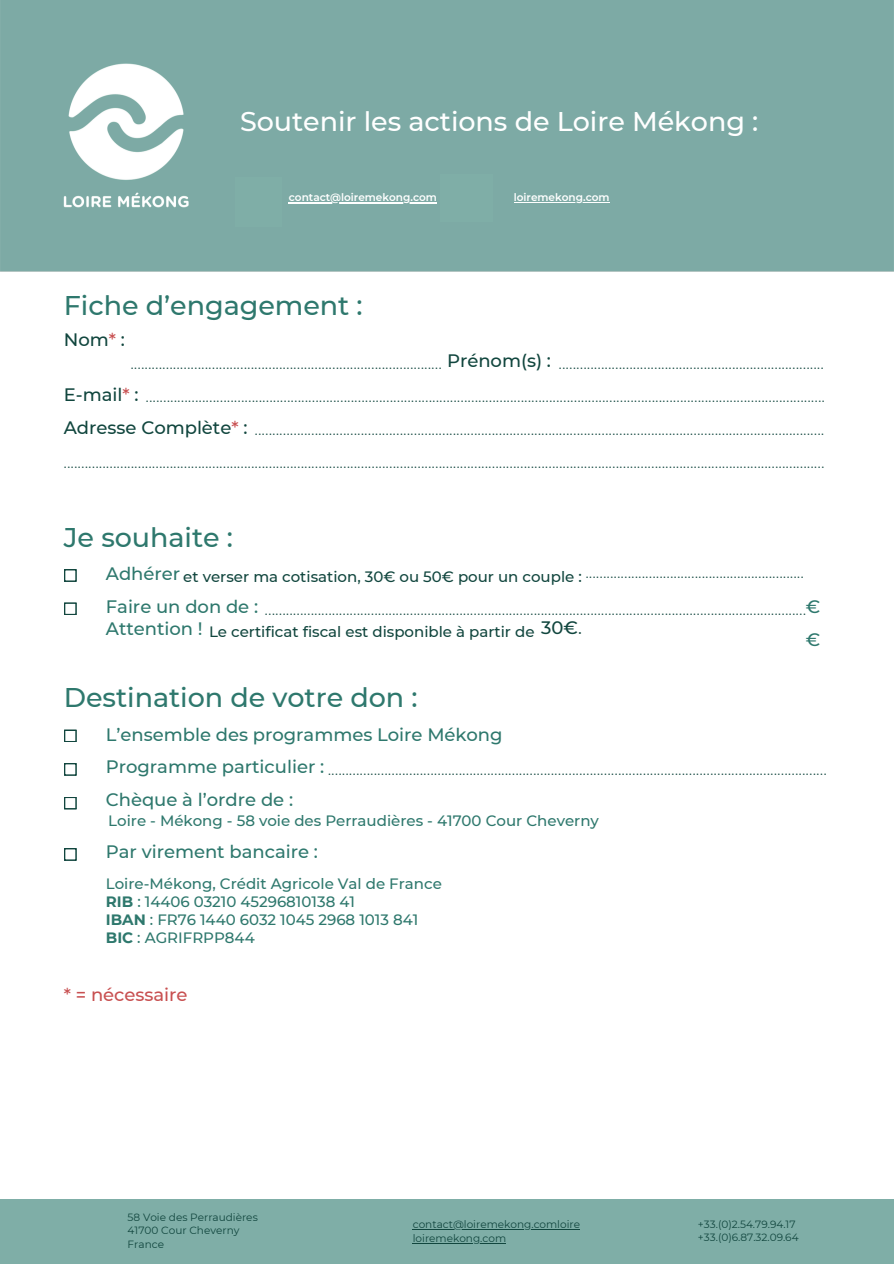
<style>
.page{position:relative;width:894px;height:1264px;background:#fff}
.page>*{position:absolute;margin:0;border:0;box-sizing:border-box;transform-origin:0 0}
.t1{font:500 27px "Montserrat";color:#2e786d}
.t2{font:500 27px "Montserrat";color:#fff}
.t3{font:500 18px/32.7px "Montserrat";color:#2e786d}
.t4{font:500 18px "Montserrat";color:#11463e}
.t5{font:500 18px "Montserrat";color:#c85051}
.t6{font:500 15px/18px "Montserrat";color:#2e786d}
.t7{font:500 15px "Montserrat";color:#11463e}
.t8{font:13.5px "Montserrat";color:#11463e}
.t9{font:10.5px/13.5px "Montserrat";color:#11463e}
.t10{font:600 10.5px "Montserrat";color:#fff}
.s1{color:#c85051}
.s2{font-weight:400}
.s3{font-weight:700}
</style>
<div class="page">
<svg style="left:64px;top:569px;width:13px;height:13px"></svg>
<svg style="left:64px;top:602px;width:13px;height:13px"></svg>
<svg style="left:64px;top:729px;width:13px;height:13px"></svg>
<svg style="left:64px;top:763px;width:13px;height:12px"></svg>
<svg style="left:64px;top:797px;width:13px;height:12px"></svg>
<svg style="left:64px;top:848px;width:13px;height:12px"></svg>
<div style="left:0;top:0;width:893px;height:272px;background:#7daaa5"></div>
<div style="left:0;top:1199px;width:893px;height:64px;background:#7faea7"></div>
<hr style="left:289px;top:202px;width:148px;height:1px;background:#fff">
<hr style="left:412px;top:1229px;width:168px;height:1px;background:#11463e">
<hr style="left:513px;top:202px;width:85px;height:1px;background:#fff">
<div style="left:235px;top:177px;width:47px;height:50px;background:#7faea7"></div>
<div style="left:440px;top:175px;width:52px;height:47px;background:#7faea7"></div>
<hr style="left:412px;top:1242px;width:94px;height:1px;background:#11463e">
<h2 class="t2" style="left:240px;top:105px;width:519px">Soutenir les actions de Loire Mékong :</h2>
<h1 class="t10" style="left:289px;top:191px;width:150px">contact@loiremekong.com</h1>
<p class="t1" style="left:64px;top:288px;width:300px">Fiche d’engagement :</p>
<p class="t4" style="left:64px;top:328px;width:63px">Nom<span class="s1">*</span> :</p>
<h5 class="t10" style="left:513px;top:191px;width:97px">loiremekong.com</h5>
<p class="t4" style="left:447px;top:349px;width:105px">Prénom(s) :</p>
<h4 class="t8" style="left:131px;top:356px;width:312px">........................................................................................</h4>
<h1 class="t8" style="left:558px;top:356px;width:266px">...........................................................................</h1>
<h2 class="t8" style="left:146px;top:389px;width:680px">................................................................................................................................................................................................</h2>
<p class="t8" style="left:255px;top:422px;width:570px">.................................................................................................................................................................</p>
<h4 class="t8" style="left:64px;top:455px;width:761px">.......................................................................................................................................................................................................................</h4>
<p class="t4" style="left:64px;top:383px;width:76px">E-mail<span class="s1">*</span> :</p>
<h2 class="t4" style="left:64px;top:416px;width:185px">Adresse Complète<span class="s1">*</span> :</h2>
<h2 class="t1" style="left:64px;top:520px;width:171px">Je souhaite :</h2>
<p class="t3" style="left:106px;top:557px;width:76px">Adhérer</p>
<p class="t3" style="left:106px;top:596px;width:154px;line-height:21.3px">Faire un don de :<br>Attention !</p>
<p class="t7" style="left:183px;top:567px;width:400px">et verser ma cotisation, 30€ ou 50€ pour un couple :</p>
<p class="t8" style="left:585px;top:564px;width:219px">..............................................................</p>
<h3 class="t8" style="left:265px;top:602px;width:542px">.........................................................................................................................................................</h3>
<h4 class="t3" style="left:805px;top:590px;width:16px">€</h4>
<h2 class="t3" style="left:805px;top:622px;width:16px">€</h2>
<p class="t4" style="left:541px;top:617px;width:42px">30€<span class="s2">.</span></p>
<h2 class="t7" style="left:209px;top:622px;width:327px">Le certificat fiscal est disponible à partir de</h2>
<p class="t1" style="left:64px;top:681px;width:355px">Destination de votre don :</p>
<h1 class="t3" style="left:106px;top:718px;width:398px">L’ensemble des programmes Loire Mékong<br>Programme particulier :<br>Chèque à l’ordre de :</h1>
<h2 class="t3" style="left:106px;top:834px;width:213px">Par virement bancaire :</h2>
<h2 class="t6" style="left:106px;top:874px;width:337px">Loire-Mékong, Crédit Agricole Val de France <span class="s3">RIB</span> : 14406 03210 45296810138 41<br><span class="s3">IBAN</span> : FR76 1440 6032 1045 2968 1013 841<br><span class="s3">BIC</span> : AGRIFRPP844</h2>
<h4 class="t8" style="left:328px;top:761px;width:500px">.............................................................................................................................................</h4>
<p class="t6" style="left:108px;top:812px;width:492px">Loire - Mékong - 58 voie des Perraudières - 41700 Cour Cheverny</p>
<p class="t5" style="left:64px;top:983px;width:125px">* = nécessaire</p>
<p class="t9" style="left:128px;top:1210px;width:132px">58 Voie des Perraudières<br>41700 Cour Cheverny<br>France</p>
<h5 class="t9" style="left:412px;top:1217px;width:169px">contact@loiremekong.comloire</h5>
<p class="t9" style="left:412px;top:1231px;width:95px">loiremekong.com</p>
<h1 class="t9" style="left:697px;top:1217px;width:102px">+33.(0)2.54.79.94.17 +33.(0)6.87.32.09.64</h1>
</div>
